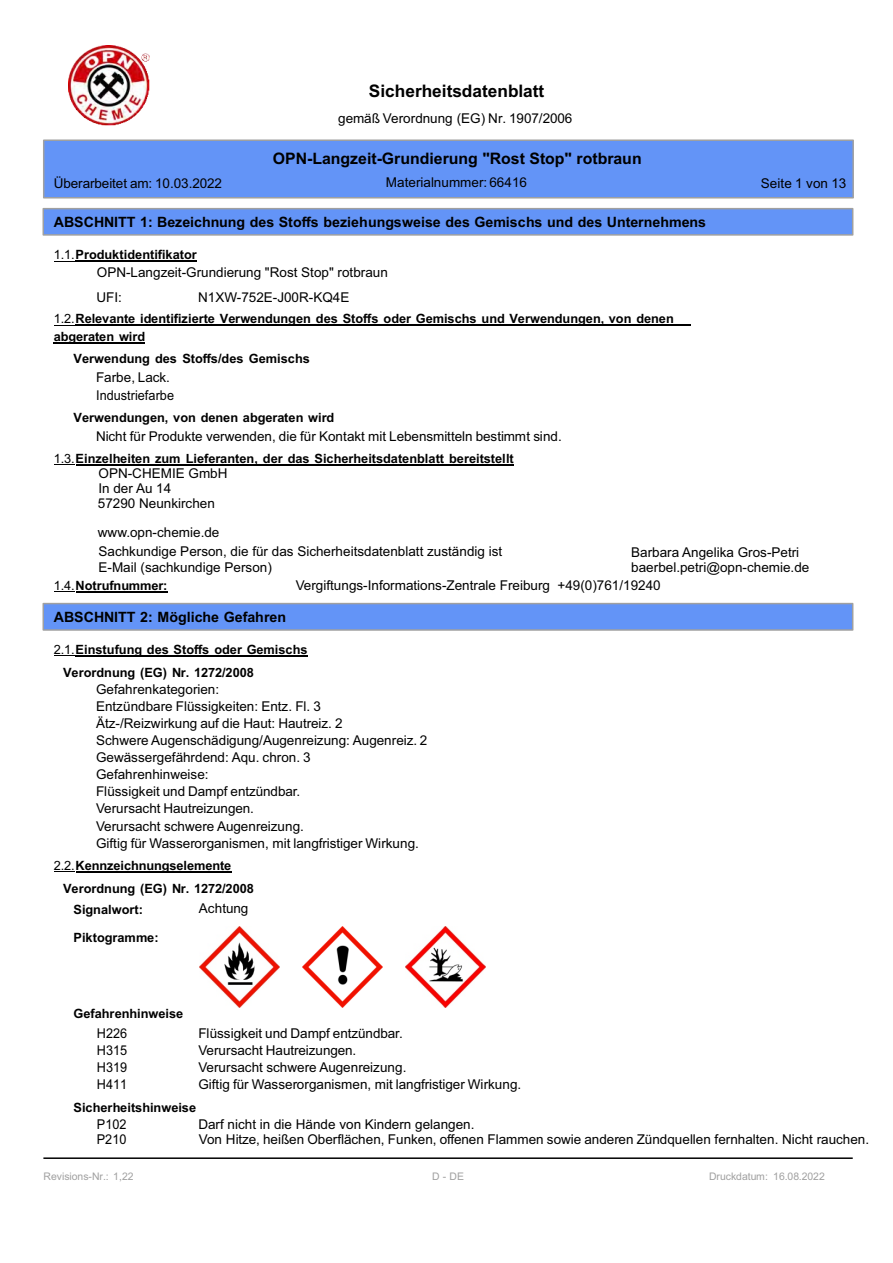
<style>
.page{position:relative;width:893px;height:1263px;background:#fff}
.page>*{position:absolute;margin:0;border:0;box-sizing:border-box;transform-origin:0 0}
.t1{font:700 17.25px "Arial";color:#000}
.t2{font:700 15.9px "Arial";color:#000}
.t3{font:700 14.25px "Arial";color:#000}
.t4{font:13.5px/17.1px "Arial";color:#000}
.t5{font:13.5px/17.1px "Arial";color:#000;text-align:justify;scale:.94 1}
.t6{font:700 12.75px/17.9px "Arial";color:#000}
.t7{font:10.5px "Arial";color:#a0a0a0}
.s1{font-weight:400}
</style>
<div class="page">
<svg style="left:43px;top:139px;width:811px;height:60px;background:#6896f2"></svg>
<svg style="left:54px;top:261px;width:21px;height:1px"></svg>
<hr style="left:76px;top:261px;width:121px;height:1px;background:#000">
<svg style="left:54px;top:325px;width:21px;height:1px"></svg>
<hr style="left:76px;top:325px;width:615px;height:1px;background:#000">
<hr style="left:54px;top:342px;width:91px;height:2px;background:#000">
<svg style="left:54px;top:464px;width:21px;height:1px"></svg>
<hr style="left:76px;top:464px;width:438px;height:1px;background:#000">
<svg style="left:54px;top:591px;width:21px;height:1px"></svg>
<hr style="left:76px;top:591px;width:91px;height:1px;background:#000">
<svg style="left:54px;top:655px;width:21px;height:1px"></svg>
<hr style="left:76px;top:655px;width:232px;height:2px;background:#000">
<svg style="left:54px;top:871px;width:21px;height:1px"></svg>
<hr style="left:76px;top:871px;width:156px;height:1px;background:#000">
<img style="left:199px;top:927px;width:81px;height:80px">
<img style="left:302px;top:927px;width:81px;height:80px">
<img style="left:405px;top:927px;width:81px;height:80px">
<hr style="left:43px;top:1157px;width:810px;height:2px;background:#000">
<svg style="left:42px;top:602px;width:812px;height:29px;background:#6f99ed"></svg>
<svg style="left:42px;top:208px;width:812px;height:28px;background:#6b96ed"></svg>
<img style="left:69px;top:45px;width:80px;height:81px">
<p class="t1" style="left:369px;top:84px;width:177px">Sicherheitsdatenblatt</p>
<p class="t4" style="left:338px;top:111px;width:236px">gemäß Verordnung (EG) Nr. 1907/2006</p>
<p class="t2" style="left:273px;top:153px;width:370px">OPN-Langzeit-Grundierung "Rost Stop" rotbraun</p>
<p class="t4" style="left:54px;top:176px;width:170px">Überarbeitet am: 10.03.2022</p>
<p class="t4" style="left:761px;top:176px;width:87px">Seite 1 von 13</p>
<p class="t4" style="left:386px;top:175px;width:143px">Materialnummer: 66416</p>
<p class="t3" style="left:54px;top:217px;width:654px">ABSCHNITT 1: Bezeichnung des Stoffs beziehungsweise des Gemischs und des Unternehmens</p>
<p class="t6" style="left:54px;top:247px;width:145px"><span class="s1">1.1.</span>Produktidentifikator</p>
<p class="t4" style="left:96px;top:262px;width:293px;line-height:24.3px">OPN-Langzeit-Grundierung "Rost Stop" rotbraun<br>UFI:</p>
<p class="t4" style="left:198px;top:289px;width:153px">N1XW-752E-J00R-KQ4E</p>
<p class="t6" style="left:54px;top:311px;width:622px"><span class="s1">1.2.</span>Relevante identifizierte Verwendungen des Stoffs oder Gemischs und Verwendungen, von denen abgeraten wird</p>
<p class="t6" style="left:73px;top:351px;width:238px">Verwendung des Stoffs/des Gemischs</p>
<p class="t4" style="left:96px;top:370px;width:80px">Farbe, Lack.<br>Industriefarbe</p>
<p class="t6" style="left:73px;top:410px;width:262px">Verwendungen, von denen abgeraten wird</p>
<p class="t4" style="left:96px;top:429px;width:467px">Nicht für Produkte verwenden, die für Kontakt mit Lebensmitteln bestimmt sind.</p>
<p class="t6" style="left:54px;top:450px;width:461px"><span class="s1">1.3.</span>Einzelheiten zum Lieferanten, der das Sicherheitsdatenblatt bereitstellt</p>
<p class="t4" style="left:98px;top:467px;width:131px;line-height:14.9px">OPN-CHEMIE GmbH<br>In der Au 14<br>57290 Neunkirchen</p>
<p class="t4" style="left:98px;top:525px;width:406px;line-height:18.5px">www.opn-chemie.de<br>Sachkundige Person, die für das Sicherheitsdatenblatt zuständig ist</p>
<p class="t4" style="left:631px;top:545px;width:170px">Barbara Angelika Gros-Petri</p>
<p class="t4" style="left:99px;top:559px;width:175px">E-Mail (sachkundige Person)</p>
<p class="t4" style="left:296px;top:559px;width:515px;line-height:18.3px;text-indent:336px">baerbel.petri@opn-chemie.de<br>Vergiftungs-Informations-Zentrale Freiburg +49(0)761/19240</p>
<p class="t6" style="left:54px;top:578px;width:115px"><span class="s1">1.4.</span>Notrufnummer:</p>
<p class="t3" style="left:54px;top:612px;width:234px">ABSCHNITT 2: Mögliche Gefahren</p>
<p class="t6" style="left:63px;top:639px;width:246px;line-height:22.6px;text-indent:-9px"><span class="s1">2.1.</span>Einstufung des Stoffs oder Gemischs<br>Verordnung (EG) Nr. 1272/2008</p>
<p class="t4" style="left:96px;top:682px;width:333px">Gefahrenkategorien:<br>Entzündbare Flüssigkeiten: Entz. Fl. 3<br>Ätz-/Reizwirkung auf die Haut: Hautreiz. 2<br>Schwere Augenschädigung/Augenreizung: Augenreiz. 2<br>Gewässergefährdend: Aqu. chron. 3<br>Gefahrenhinweise:<br>Flüssigkeit und Dampf entzündbar.<br>Verursacht Hautreizungen.<br>Verursacht schwere Augenreizung.<br>Giftig für Wasserorganismen, mit langfristiger Wirkung.</p>
<p class="t6" style="left:63px;top:855px;width:192px;line-height:23.2px;text-indent:-9px"><span class="s1">2.2.</span>Kennzeichnungselemente<br>Verordnung (EG) Nr. 1272/2008</p>
<p class="t6" style="left:73px;top:902px;width:71px">Signalwort:</p>
<p class="t4" style="left:199px;top:901px;width:51px">Achtung</p>
<p class="t6" style="left:73px;top:929px;width:87px">Piktogramme:</p>
<p class="t6" style="left:73px;top:1006px;width:111px">Gefahrenhinweise</p>
<p class="t5" style="left:97px;top:1026px;width:34px">H226<br>H315<br>H319<br>H411</p>
<p class="t6" style="left:73px;top:1100px;width:124px">Sicherheitshinweise</p>
<p class="t4" style="left:198px;top:1026px;width:206px">Flüssigkeit und Dampf entzündbar.</p>
<p class="t4" style="left:198px;top:1043px;width:160px">Verursacht Hautreizungen.</p>
<p class="t4" style="left:198px;top:1060px;width:210px">Verursacht schwere Augenreizung.</p>
<p class="t4" style="left:198px;top:1077px;width:324px">Giftig für Wasserorganismen, mit langfristiger Wirkung.</p>
<p class="t5" style="left:97px;top:1117px;width:33px">P102</p>
<p class="t4" style="left:198px;top:1117px;width:278px">Darf nicht in die Hände von Kindern gelangen.</p>
<p class="t5" style="left:97px;top:1131px;width:33px">P210</p>
<p class="t4" style="left:199px;top:1131px;width:672px">Von Hitze, heißen Oberflächen, Funken, offenen Flammen sowie anderen Zündquellen fernhalten. Nicht rauchen.</p>
<p class="t7" style="left:44px;top:1173px;width:91px">Revisions-Nr.: 1,22</p>
<p class="t7" style="left:432px;top:1173px;width:33px">D-DE</p>
<p class="t7" style="left:709px;top:1173px;width:117px">Druckdatum: 16.08.2022</p>
</div>
